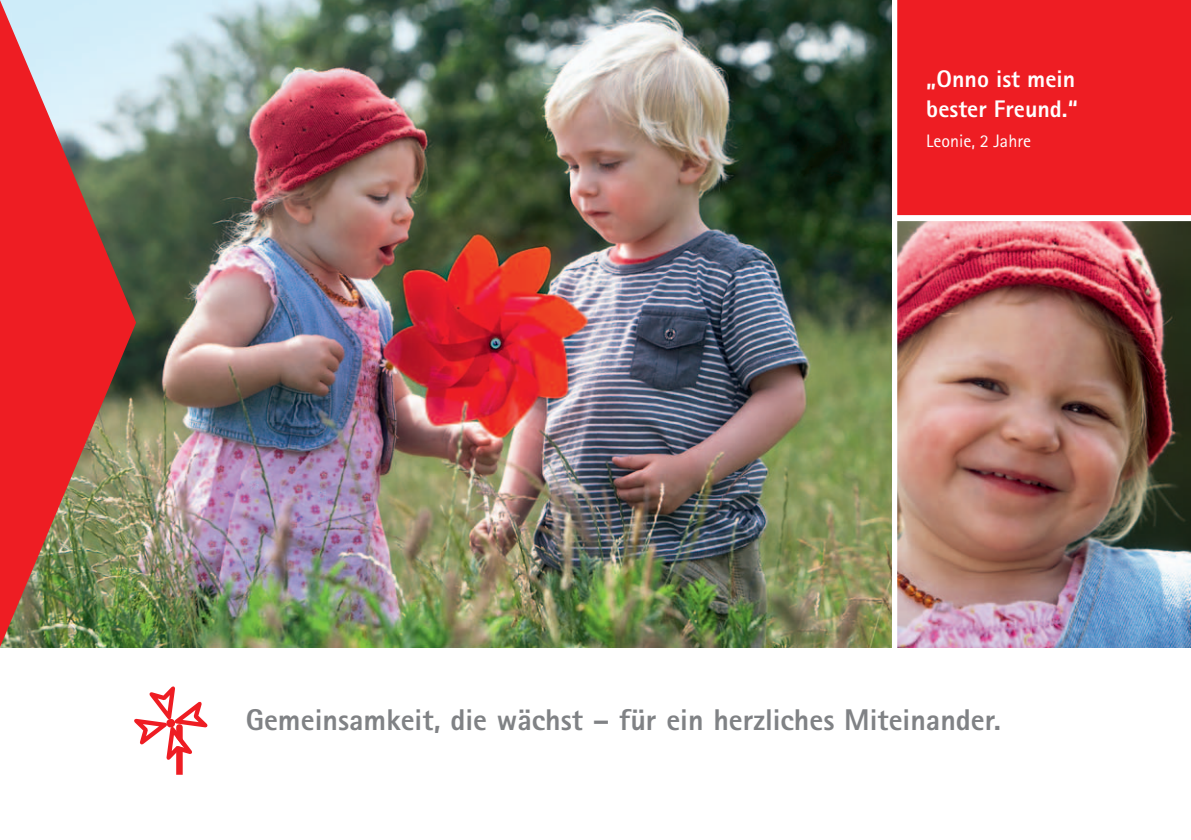
<style>
.page{position:relative;width:1191px;height:840px;background:#fff}
.page>*{position:absolute;margin:0;border:0;box-sizing:border-box;transform-origin:0 0}
.t1{font:800 30px "Rotis Sans Serif";color:#808285}
.t2{font:800 24px/30px "Rotis Sans Serif";color:#fff}
.t3{font:18px "Rotis Sans Serif";color:#fff}
</style>
<div class="page">
<svg style="left:134px;top:686px;width:74px;height:88px"></svg>
<img style="left:897px;top:221px;width:294px;height:425px">
<div style="left:894px;top:0;width:297px;height:215px;background:#ee1d23"></div>
<div style="left:891px;top:0;width:6px;height:659px;background:#fff"></div>
<img style="left:136px;top:0;width:755px;height:646px">
<img style="left:0;top:0;width:136px;height:646px">
<p class="t2" style="left:926px;top:63px;width:153px">„Onno ist mein bester Freund.“</p>
<p class="t3" style="left:926px;top:130px;width:106px">Leonie, 2 Jahre</p>
<p class="t1" style="left:246px;top:700px;width:756px">Gemeinsamkeit, die wächst – für ein herzliches Miteinander.</p>
</div>
